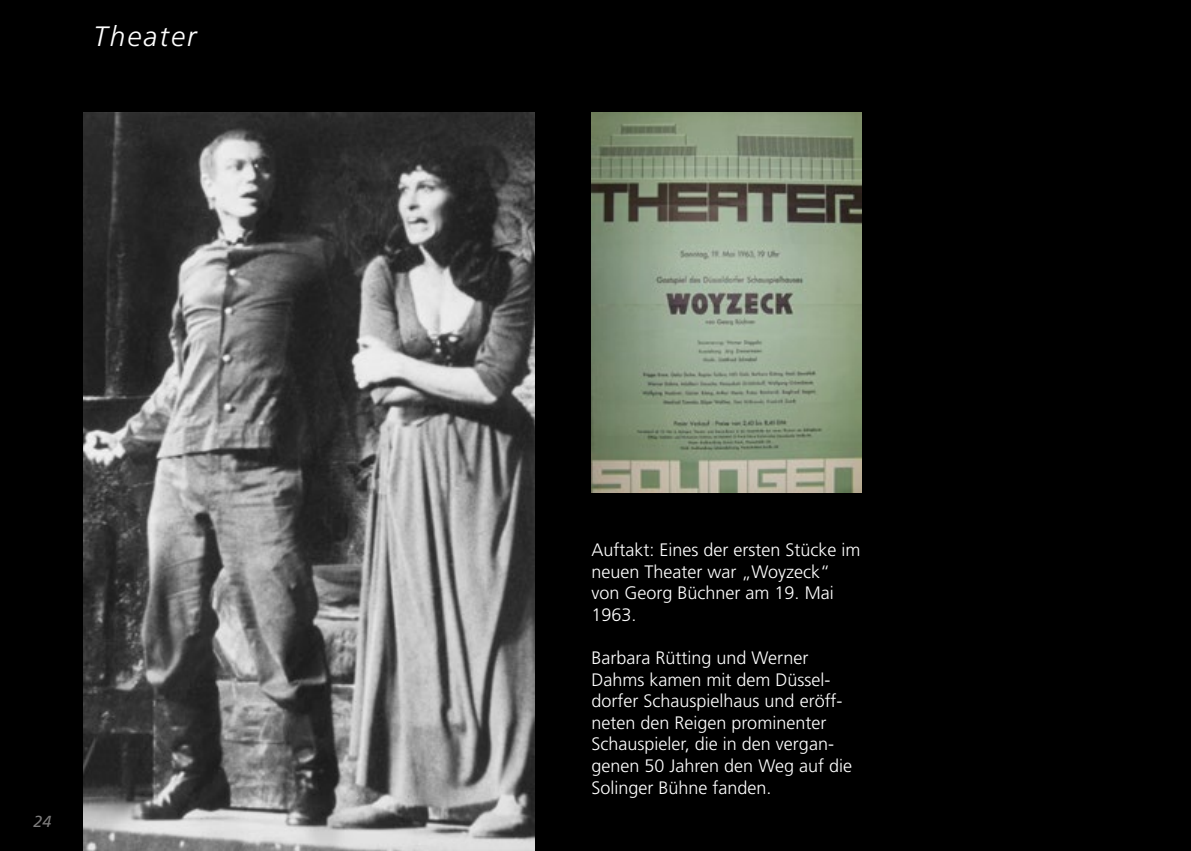
<style>
.page{position:relative;width:1191px;height:851px;background:#fff}
.page>*{position:absolute;margin:0;border:0;box-sizing:border-box;transform-origin:0 0}
.t1{font:italic 300 28px "Frutiger";letter-spacing:.075em;color:#fff}
.t2{font:300 18px/21.6px "Frutiger";color:#fff}
.t3{font:italic 16px "Frutiger";color:#7c7b7b}
</style>
<div class="page">
<div style="left:0;top:0;width:1092px;height:850px;background:#000"></div>
<img style="left:83px;top:112px;width:451px;height:738px">
<img style="left:591px;top:112px;width:271px;height:380px">
<div style="left:1081px;top:0;width:110px;height:850px;background:#000"></div>
<h1 class="t1" style="left:94px;top:20px;width:104px">Theater</h1>
<p class="t3" style="left:34px;top:811px;width:19px">24</p>
<p class="t2" style="left:591px;top:538px;width:271px">Auftakt: Eines der ersten Stücke im neuen Theater war „Woyzeck“ von Georg Büchner am 19. Mai<br>1963.</p>
<p class="t2" style="left:591px;top:646px;width:262px">Barbara Rütting und Werner<br>Dahms kamen mit dem Düssel&shy;dorfer Schauspielhaus und eröff&shy;neten den Reigen prominenter<br>Schauspieler, die in den vergan&shy;genen 50 Jahren den Weg auf die<br>Solinger Bühne fanden.</p>
</div>
